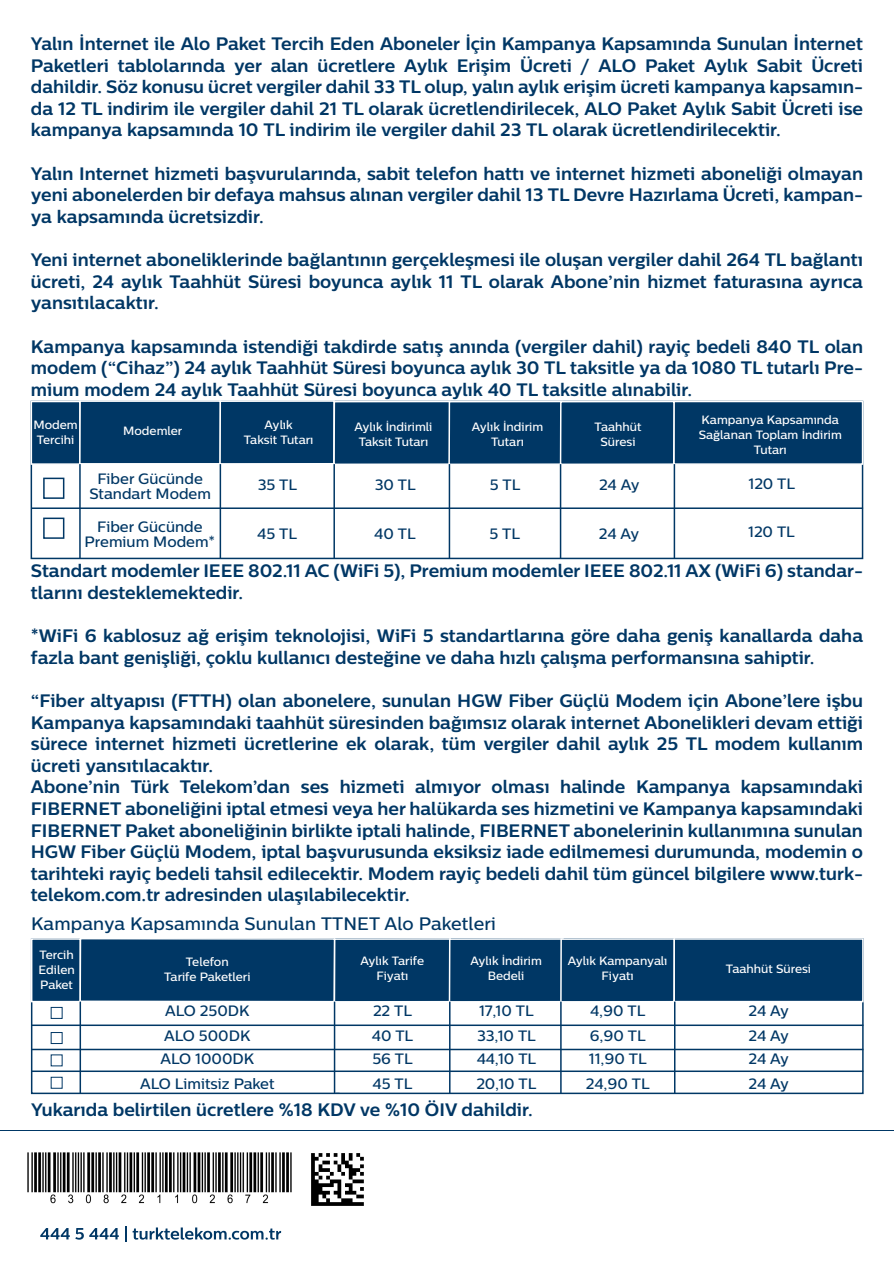
<style>
.page{position:relative;width:894px;height:1263px;background:#fff}
.page>*{position:absolute;margin:0;border:0;box-sizing:border-box;transform-origin:0 0}
.t1{font:700 18px/21.6px "Centrale Sans";color:#003765;text-align:justify}
.t2{font:500 18px "Centrale Sans";letter-spacing:.005em;color:#003765}
.t3{font:500 15px/15px "Centrale Sans";color:#003765;text-align:center}
.t4{font:500 12px/15px "Centrale Sans";color:#fff;text-align:center}
.t5{font:500 10.5px "Centrale Sans";color:#003765}
</style>
<div class="page">
<svg style="left:40px;top:1228px;width:79px;height:11px"></svg>
<svg style="left:125px;top:1226px;width:2px;height:16px"></svg>
<svg style="left:133px;top:1227px;width:148px;height:12px"></svg>
<hr style="left:0;top:1130px;width:893px;height:1px;background:#003765">
<div style="left:31px;top:938px;width:832px;height:156px;border:2px solid #003765"></div>
<div style="left:31px;top:938px;width:50px;height:64px;background:#003765;border:2px solid #fff"></div>
<div style="left:80px;top:938px;width:254px;height:63px;background:#003765"></div>
<div style="left:79px;top:938px;width:256px;height:64px;border:2px solid #fff"></div>
<div style="left:334px;top:939px;width:116px;height:62px;background:#003765"></div>
<div style="left:334px;top:938px;width:117px;height:64px;border:2px solid #fff"></div>
<div style="left:449px;top:939px;width:114px;height:62px;background:#003765"></div>
<div style="left:449px;top:938px;width:115px;height:64px;border:2px solid #fff"></div>
<div style="left:561px;top:939px;width:113px;height:62px;background:#003765"></div>
<div style="left:560px;top:938px;width:115px;height:64px;border:2px solid #fff"></div>
<hr style="left:32px;top:1024px;width:831px;height:2px;background:#003765">
<hr style="left:32px;top:1048px;width:831px;height:2px;background:#003765">
<hr style="left:32px;top:1070px;width:831px;height:2px;background:#003765">
<hr style="left:80px;top:1001px;width:1px;height:92px;background:#003765">
<hr style="left:449px;top:1001px;width:1px;height:92px;background:#003765">
<hr style="left:334px;top:1001px;width:1px;height:92px;background:#003765">
<hr style="left:560px;top:1001px;width:2px;height:92px;background:#003765">
<svg style="left:51px;top:1054px;width:12px;height:12px"></svg>
<svg style="left:51px;top:1076px;width:12px;height:12px"></svg>
<svg style="left:43px;top:517px;width:21px;height:22px"></svg>
<svg style="left:43px;top:477px;width:21px;height:22px"></svg>
<div style="left:31px;top:401px;width:832px;height:158px;border:2px solid #003765"></div>
<div style="left:31px;top:401px;width:50px;height:64px;background:#003765;border:2px solid #fff"></div>
<div style="left:673px;top:401px;width:190px;height:64px;background:#003765;border:2px solid #fff"></div>
<div style="left:80px;top:401px;width:140px;height:63px;background:#003765"></div>
<div style="left:79px;top:400px;width:142px;height:64px;border:2px solid #fff"></div>
<div style="left:220px;top:401px;width:114px;height:63px;background:#003765"></div>
<div style="left:219px;top:400px;width:116px;height:64px;border:2px solid #fff"></div>
<div style="left:334px;top:401px;width:116px;height:63px;background:#003765"></div>
<div style="left:333px;top:401px;width:118px;height:64px;border:2px solid #fff"></div>
<div style="left:449px;top:401px;width:113px;height:63px;background:#003765"></div>
<div style="left:448px;top:401px;width:115px;height:64px;border:2px solid #fff"></div>
<div style="left:560px;top:401px;width:114px;height:63px;background:#003765"></div>
<div style="left:560px;top:401px;width:115px;height:64px;border:2px solid #fff"></div>
<hr style="left:31px;top:507px;width:832px;height:2px;background:#003765">
<hr style="left:79px;top:464px;width:2px;height:94px;background:#003765">
<hr style="left:449px;top:464px;width:1px;height:94px;background:#003765">
<hr style="left:333px;top:464px;width:2px;height:94px;background:#003765">
<hr style="left:220px;top:464px;width:1px;height:94px;background:#003765">
<hr style="left:560px;top:464px;width:1px;height:94px;background:#003765">
<hr style="left:674px;top:464px;width:1px;height:94px;background:#003765">
<div style="left:673px;top:938px;width:190px;height:64px;background:#003765;border:2px solid #fff"></div>
<hr style="left:674px;top:1001px;width:1px;height:92px;background:#003765">
<img style="left:27px;top:1152px;width:264px;height:52px">
<img style="left:311px;top:1153px;width:52px;height:52px">
<p class="t1" style="left:31px;top:33px;width:834px">Yalın İnternet ile Alo Paket Tercih Eden Aboneler İçin Kampanya Kapsamında Sunulan İnternet Paketleri tablolarında yer alan ücretlere Aylık Erişim Ücreti / ALO Paket Aylık Sabit Ücreti dahildir. Söz konusu ücret vergiler dahil 33 TL olup, yalın aylık erişim ücreti kampanya kapsamın&shy;da 12 TL indirim ile vergiler dahil 21 TL olarak ücretlendirilecek, ALO Paket Aylık Sabit Ücreti ise kampanya kapsamında 10 TL indirim ile vergiler dahil 23 TL olarak ücretlendirilecektir.</p>
<p class="t1" style="left:31px;top:162px;width:834px">Yalın Internet hizmeti başvurularında, sabit telefon hattı ve internet hizmeti aboneliği olmayan yeni abonelerden bir defaya mahsus alınan vergiler dahil 13 TL Devre Hazırlama Ücreti, kampan&shy;ya kapsamında ücretsizdir.</p>
<p class="t1" style="left:31px;top:249px;width:834px">Yeni internet aboneliklerinde bağlantının gerçekleşmesi ile oluşan vergiler dahil 264 TL bağlantı ücreti, 24 aylık Taahhüt Süresi boyunca aylık 11 TL olarak Abone’nin hizmet faturasına ayrıca yansıtılacaktır.</p>
<p class="t1" style="left:31px;top:335px;width:834px">Kampanya kapsamında istendiği takdirde satış anında (vergiler dahil) rayiç bedeli 840 TL olan modem (“Cihaz”) 24 aylık Taahhüt Süresi boyunca aylık 30 TL taksitle ya da 1080 TL tutarlı Pre&shy;mium modem 24 aylık Taahhüt Süresi boyunca aylık 40 TL taksitle alınabilir.</p>
<p class="t4" style="left:33px;top:417px;width:46px;text-align:left">Modem<br>Tercihi</p>
<p class="t4" style="left:123px;top:423px;width:61px">Modemler</p>
<p class="t4" style="left:244px;top:417px;width:71px">Aylık<br>Taksit Tutarı</p>
<p class="t4" style="left:354px;top:419px;width:79px">Aylık İndirimli<br>Taksit Tutarı</p>
<p class="t4" style="left:472px;top:419px;width:73px">Aylık İndirim<br>Tutarı</p>
<p class="t4" style="left:594px;top:419px;width:48px">Taahhüt<br>Süresi</p>
<p class="t4" style="left:699px;top:412px;width:145px">Kampanya Kapsamında<br>Sağlanan Toplam İndirim<br>Tutarı</p>
<p class="t3" style="left:89px;top:471px;width:123px">Fiber Gücünde<br>Standart Modem</p>
<p class="t3" style="left:85px;top:519px;width:132px">Fiber Gücünde<br>Premium Modem*</p>
<p class="t3" style="left:258px;top:477px;width:41px">35 TL</p>
<p class="t3" style="left:257px;top:525px;width:41px">45 TL</p>
<p class="t3" style="left:375px;top:477px;width:43px">30 TL</p>
<p class="t3" style="left:374px;top:525px;width:43px">40 TL</p>
<p class="t3" style="left:490px;top:477px;width:32px">5 TL</p>
<p class="t3" style="left:489px;top:525px;width:32px">5 TL</p>
<p class="t3" style="left:599px;top:477px;width:42px">24 Ay</p>
<p class="t3" style="left:599px;top:525px;width:42px">24 Ay</p>
<p class="t3" style="left:748px;top:475px;width:48px">120 TL</p>
<p class="t3" style="left:748px;top:524px;width:48px">120 TL</p>
<p class="t1" style="left:31px;top:560px;width:834px">Standart modemler IEEE 802.11 AC (WiFi 5), Premium modemler IEEE 802.11 AX (WiFi 6) standar&shy;tlarını desteklemektedir.</p>
<p class="t1" style="left:31px;top:624px;width:834px">*WiFi 6 kablosuz ağ erişim teknolojisi, WiFi 5 standartlarına göre daha geniş kanallarda daha fazla bant genişliği, çoklu kullanıcı desteğine ve daha hızlı çalışma performansına sahiptir.</p>
<p class="t1" style="left:31px;top:689px;width:834px;text-align:left">“Fiber altyapısı (FTTH) olan abonelere, sunulan HGW Fiber Güçlü Modem için Abone’lere işbu Kampanya kapsamındaki taahhüt süresinden bağımsız olarak internet Abonelikleri devam ettiği sürece internet hizmeti ücretlerine ek olarak, tüm vergiler dahil aylık 25 TL modem kullanım ücreti yansıtılacaktır.<br>Abone’nin Türk Telekom’dan ses hizmeti almıyor olması halinde Kampanya kapsamındaki FIBERNET aboneliğini iptal etmesi veya her halükarda ses hizmetini ve Kampanya kapsamındaki FIBERNET Paket aboneliğinin birlikte iptali halinde, FIBERNET abonelerinin kullanımına sunulan HGW Fiber Güçlü Modem, iptal başvurusunda eksiksiz iade edilmemesi durumunda, modemin o tarihteki rayiç bedeli tahsil edilecektir. Modem rayiç bedeli dahil tüm güncel bilgilere www.turk&shy;telekom.com.tr adresinden ulaşılabilecektir.</p>
<p class="t2" style="left:31px;top:913px;width:466px">Kampanya Kapsamında Sunulan TTNET Alo Paketleri</p>
<p class="t4" style="left:39px;top:947px;width:38px;text-align:justify">Tercih Edilen Paket</p>
<p class="t4" style="left:164px;top:954px;width:88px">Telefon<br>Tarife Paketleri</p>
<p class="t4" style="left:360px;top:952px;width:65px">Aylık Tarife<br>Fiyatı</p>
<p class="t4" style="left:470px;top:952px;width:73px">Aylık İndirim<br>Bedeli</p>
<p class="t4" style="left:568px;top:952px;width:101px">Aylık Kampanyalı<br>Fiyatı</p>
<p class="t4" style="left:726px;top:960px;width:87px">Taahhüt Süresi</p>
<p class="t3" style="left:165px;top:1002px;width:86px">ALO 250DK</p>
<p class="t3" style="left:373px;top:1002px;width:40px">22 TL</p>
<p class="t3" style="left:479px;top:1002px;width:56px">17,10 TL</p>
<p class="t3" style="left:164px;top:1028px;width:88px">ALO 500DK</p>
<p class="t3" style="left:372px;top:1028px;width:43px">40 TL</p>
<p class="t3" style="left:477px;top:1028px;width:60px">33,10 TL</p>
<p class="t3" style="left:160px;top:1051px;width:95px">ALO 1000DK</p>
<p class="t3" style="left:372px;top:1051px;width:42px">56 TL</p>
<p class="t3" style="left:477px;top:1051px;width:61px">44,10 TL</p>
<p class="t3" style="left:140px;top:1075px;width:136px">ALO Limitsiz Paket</p>
<p class="t3" style="left:373px;top:1075px;width:41px">45 TL</p>
<p class="t3" style="left:476px;top:1075px;width:62px">20,10 TL</p>
<p class="t5" style="left:335px;top:1086px;width:7px">-</p>
<p class="t1" style="left:31px;top:1099px;width:503px">Yukarıda belirtilen ücretlere %18 KDV ve %10 ÖIV dahildir.</p>
<p class="t3" style="left:590px;top:1002px;width:57px">4,90 TL</p>
<p class="t3" style="left:748px;top:1002px;width:42px">24 Ay</p>
<p class="t3" style="left:590px;top:1028px;width:57px">6,90 TL</p>
<p class="t3" style="left:748px;top:1028px;width:42px">24 Ay</p>
<p class="t3" style="left:589px;top:1051px;width:59px">11,90 TL</p>
<p class="t3" style="left:748px;top:1051px;width:42px">24 Ay</p>
<p class="t3" style="left:586px;top:1075px;width:65px">24,90 TL</p>
<p class="t3" style="left:748px;top:1075px;width:42px">24 Ay</p>
</div>
